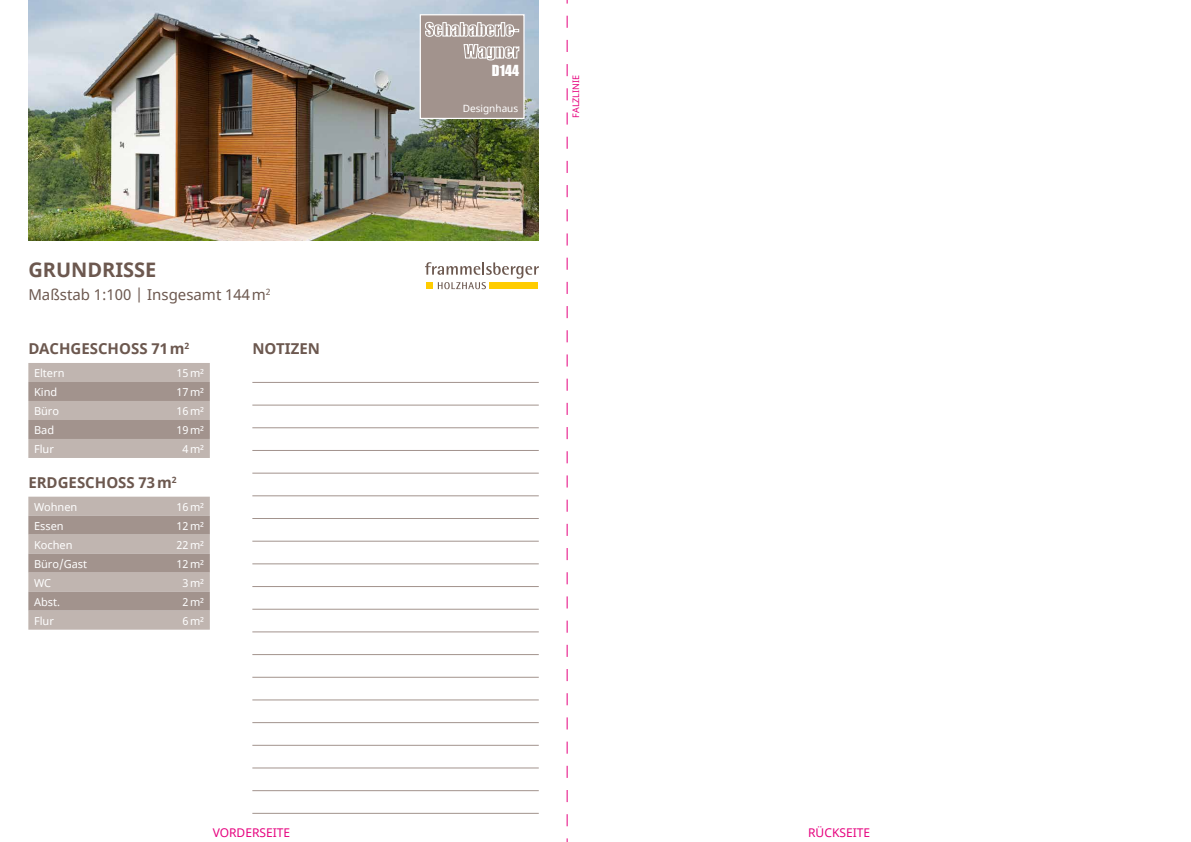
<style>
.page{position:relative;width:1191px;height:842px;background:#fff}
.page>*{position:absolute;margin:0;border:0;box-sizing:border-box;transform-origin:0 0}
.t1{font:700 20px "Noto Sans";color:#6c584f}
.t2{font:700 15px "Noto Sans";color:#6c584f}
.t3{font:15px "Noto Sans";color:#6c584f}
.t4{font:14px "Impact";color:#fff}
.t5{font:12px "Noto Sans";color:#e6007e}
.t6{font:11px "Noto Sans";color:#fff}
.t7{font:10px "Noto Sans";color:#fff}
.t8{font:9px "Noto Sans";color:#e6007e}
</style>
<div class="page">
<div style="left:28px;top:363px;width:182px;height:19px;background:#c0b5b0"></div>
<div style="left:28px;top:382px;width:182px;height:19px;background:#a2938d"></div>
<div style="left:28px;top:401px;width:182px;height:19px;background:#c0b5b0"></div>
<div style="left:28px;top:420px;width:182px;height:19px;background:#a2938d"></div>
<div style="left:28px;top:439px;width:182px;height:19px;background:#c0b5b0"></div>
<img style="left:28px;top:0;width:511px;height:241px">
<svg style="left:425px;top:262px;width:114px;height:27px"></svg>
<div style="left:426px;top:282px;width:7px;height:7px;background:#fc0"></div>
<div style="left:489px;top:282px;width:48px;height:7px;background:#fc0"></div>
<div style="left:420px;top:14px;width:104px;height:105px;background:#a2938d;border:1px solid #fff"></div>
<svg style="left:425px;top:22px;width:94px;height:15px"></svg>
<svg style="left:463px;top:44px;width:56px;height:17px"></svg>
<div style="left:28px;top:497px;width:182px;height:19px;background:#c0b5b0"></div>
<div style="left:28px;top:516px;width:182px;height:19px;background:#a2938d"></div>
<div style="left:28px;top:535px;width:182px;height:19px;background:#c0b5b0"></div>
<div style="left:28px;top:554px;width:182px;height:19px;background:#a2938d"></div>
<div style="left:28px;top:573px;width:182px;height:19px;background:#c0b5b0"></div>
<div style="left:28px;top:592px;width:182px;height:19px;background:#a2938d"></div>
<div style="left:28px;top:611px;width:182px;height:19px;background:#c0b5b0"></div>
<hr style="left:252px;top:427px;width:287px;height:1px;background:#a2938d">
<hr style="left:252px;top:450px;width:287px;height:1px;background:#a2938d">
<hr style="left:252px;top:473px;width:287px;height:1px;background:#a2938d">
<hr style="left:252px;top:495px;width:287px;height:1px;background:#a2938d">
<hr style="left:252px;top:518px;width:287px;height:1px;background:#a2938d">
<hr style="left:252px;top:541px;width:287px;height:1px;background:#a2938d">
<hr style="left:252px;top:563px;width:287px;height:1px;background:#a2938d">
<hr style="left:252px;top:586px;width:287px;height:1px;background:#a2938d">
<hr style="left:252px;top:609px;width:287px;height:1px;background:#a2938d">
<hr style="left:252px;top:632px;width:287px;height:1px;background:#a2938d">
<hr style="left:252px;top:654px;width:287px;height:1px;background:#a2938d">
<hr style="left:252px;top:677px;width:287px;height:1px;background:#a2938d">
<hr style="left:252px;top:700px;width:287px;height:1px;background:#a2938d">
<hr style="left:252px;top:722px;width:287px;height:1px;background:#a2938d">
<hr style="left:252px;top:745px;width:287px;height:1px;background:#a2938d">
<hr style="left:252px;top:768px;width:287px;height:1px;background:#a2938d">
<hr style="left:252px;top:790px;width:287px;height:1px;background:#a2938d">
<hr style="left:252px;top:813px;width:287px;height:1px;background:#a2938d">
<hr style="left:252px;top:405px;width:287px;height:1px;background:#a2938d">
<hr style="left:252px;top:382px;width:287px;height:1px;background:#a2938d">
<svg style="left:566px;top:0;width:1px;height:842px"></svg>
<h1 class="t1" style="left:28px;top:255px;width:130px">GRUNDRISSE</h1>
<h2 class="t3" style="left:28px;top:284px;width:244px">Maßstab 1:100 | Insgesamt 144m<sup>2</sup></h2>
<h2 class="t2" style="left:28px;top:338px;width:162px">DACHGESCHOSS 71m<sup>2</sup></h2>
<p class="t6" style="left:34px;top:366px;width:32px">Eltern</p>
<p class="t6" style="left:176px;top:366px;width:29px">15m²</p>
<p class="t6" style="left:34px;top:385px;width:25px">Kind</p>
<p class="t6" style="left:176px;top:385px;width:29px">17m²</p>
<p class="t6" style="left:34px;top:404px;width:27px">Büro</p>
<p class="t6" style="left:176px;top:404px;width:29px">16m²</p>
<p class="t6" style="left:34px;top:423px;width:22px">Bad</p>
<p class="t6" style="left:176px;top:423px;width:29px">19m²</p>
<p class="t6" style="left:34px;top:442px;width:21px">Flur</p>
<p class="t6" style="left:183px;top:442px;width:23px">4m²</p>
<h2 class="t2" style="left:28px;top:472px;width:150px">ERDGESCHOSS 73m<sup>2</sup></h2>
<p class="t6" style="left:34px;top:499px;width:45px">Wohnen</p>
<p class="t6" style="left:176px;top:499px;width:29px">16m²</p>
<p class="t6" style="left:34px;top:518px;width:31px">Essen</p>
<p class="t6" style="left:176px;top:518px;width:29px">12m²</p>
<p class="t6" style="left:34px;top:537px;width:40px">Kochen</p>
<p class="t6" style="left:176px;top:537px;width:29px">22m²</p>
<p class="t6" style="left:34px;top:556px;width:55px">Büro/Gast</p>
<p class="t6" style="left:176px;top:556px;width:29px">12m²</p>
<p class="t6" style="left:34px;top:575px;width:19px">WC</p>
<p class="t6" style="left:183px;top:575px;width:23px">3m²</p>
<p class="t6" style="left:34px;top:594px;width:27px">Abst.</p>
<p class="t6" style="left:183px;top:594px;width:23px">2m²</p>
<p class="t6" style="left:34px;top:613px;width:21px">Flur</p>
<p class="t6" style="left:183px;top:613px;width:23px">6m²</p>
<h2 class="t2" style="left:252px;top:338px;width:69px">NOTIZEN</h2>
<p class="t4" style="left:492px;top:60px;width:29px">D144</p>
<p class="t7" style="left:463px;top:102px;width:57px">Designhaus</p>
<p class="t8" style="left:569px;top:118px;width:44px;rotate:-90deg">FALZLINIE</p>
<p class="t5" style="left:213px;top:824px;width:79px">VORDERSEITE</p>
<p class="t5" style="left:808px;top:824px;width:63px">RÜCKSEITE</p>
</div>
